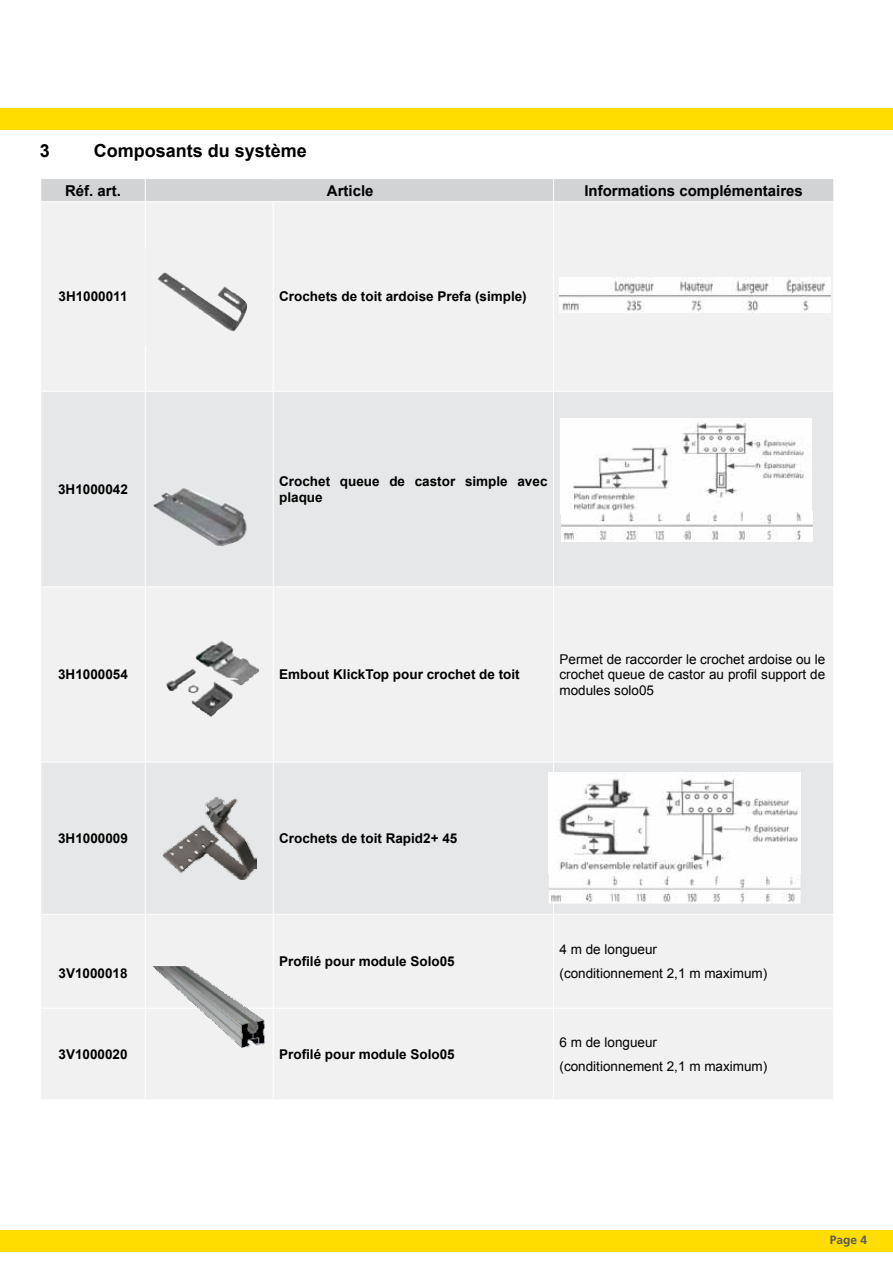
<style>
.page{position:relative;width:893px;height:1263px;background:#fff}
.page>*{position:absolute;margin:0;border:0;box-sizing:border-box;transform-origin:0 0}
.t1{font:700 18px "Arial";color:#000}
.t2{font:700 15px "Arial";color:#000}
.t3{font:700 13.5px/15.5px "Arial";color:#000}
.t4{font:13.5px/15.5px "Arial";color:#000}
.t5{font:700 12px "Frutiger LT";color:#58595b}
</style>
<div class="page">
<div style="left:0;top:1230px;width:893px;height:21px;background:#fd0"></div>
<div style="left:0;top:108px;width:893px;height:22px;background:#fd0"></div>
<div style="left:41px;top:202px;width:792px;height:897px;background:#f1f1f2"></div>
<svg style="left:41px;top:392px;width:792px;height:522px;fill:#e6e7e8"></svg>
<hr style="left:41px;top:914px;width:104px;height:1px;background:#fff">
<hr style="left:553px;top:914px;width:281px;height:1px;background:#fff">
<hr style="left:41px;top:1008px;width:104px;height:1px;background:#fff">
<hr style="left:553px;top:1008px;width:281px;height:1px;background:#fff">
<hr style="left:145px;top:202px;width:1px;height:189px;background:#fff">
<hr style="left:41px;top:391px;width:104px;height:1px;background:#fff">
<hr style="left:145px;top:392px;width:1px;height:194px;background:#fff">
<hr style="left:41px;top:586px;width:104px;height:1px;background:#fff">
<hr style="left:145px;top:587px;width:1px;height:175px;background:#fff">
<hr style="left:41px;top:762px;width:104px;height:1px;background:#fff">
<hr style="left:145px;top:762px;width:1px;height:152px;background:#fff">
<hr style="left:145px;top:915px;width:1px;height:93px;background:#fff">
<hr style="left:145px;top:1008px;width:1px;height:91px;background:#fff">
<hr style="left:145px;top:391px;width:128px;height:1px;background:#fff">
<hr style="left:145px;top:586px;width:128px;height:1px;background:#fff">
<hr style="left:145px;top:762px;width:128px;height:1px;background:#fff">
<div style="left:41px;top:179px;width:793px;height:22px;background:#d1d3d4"></div>
<hr style="left:553px;top:391px;width:281px;height:1px;background:#fff">
<hr style="left:553px;top:586px;width:281px;height:1px;background:#fff">
<hr style="left:553px;top:762px;width:281px;height:1px;background:#fff">
<hr style="left:273px;top:202px;width:1px;height:189px;background:#fff">
<hr style="left:553px;top:202px;width:1px;height:189px;background:#fff">
<hr style="left:273px;top:391px;width:280px;height:1px;background:#fff">
<hr style="left:273px;top:392px;width:1px;height:194px;background:#fff">
<hr style="left:553px;top:392px;width:1px;height:194px;background:#fff">
<hr style="left:273px;top:586px;width:280px;height:1px;background:#fff">
<hr style="left:273px;top:587px;width:1px;height:175px;background:#fff">
<hr style="left:553px;top:587px;width:1px;height:175px;background:#fff">
<hr style="left:273px;top:762px;width:280px;height:1px;background:#fff">
<hr style="left:273px;top:762px;width:1px;height:152px;background:#fff">
<hr style="left:553px;top:762px;width:1px;height:152px;background:#fff">
<hr style="left:273px;top:915px;width:1px;height:93px;background:#fff">
<hr style="left:553px;top:915px;width:1px;height:93px;background:#fff">
<hr style="left:273px;top:1008px;width:1px;height:91px;background:#fff">
<hr style="left:553px;top:1008px;width:1px;height:91px;background:#fff">
<hr style="left:145px;top:914px;width:128px;height:1px;background:#fff">
<hr style="left:273px;top:914px;width:280px;height:1px;background:#fff">
<hr style="left:145px;top:1008px;width:128px;height:1px;background:#fff">
<hr style="left:273px;top:1008px;width:280px;height:1px;background:#fff">
<div style="left:146px;top:247px;width:107px;height:98px;background:#f1f1f2"></div>
<img style="left:158px;top:272px;width:90px;height:60px">
<img style="left:559px;top:278px;width:271px;height:34px">
<img style="left:162px;top:797px;width:94px;height:82px">
<img style="left:154px;top:967px;width:111px;height:80px">
<img style="left:163px;top:640px;width:97px;height:77px">
<img style="left:153px;top:488px;width:94px;height:59px">
<img style="left:561px;top:418px;width:251px;height:123px">
<img style="left:549px;top:772px;width:252px;height:132px">
<h1 class="t1" style="left:40px;top:139px;width:12px">3</h1>
<h1 class="t1" style="left:94px;top:139px;width:215px">Composants du système</h1>
<p class="t2" style="left:65px;top:180px;width:57px">Réf. art.</p>
<p class="t2" style="left:327px;top:180px;width:48px">Article</p>
<p class="t2" style="left:584px;top:180px;width:220px">Informations complémentaires</p>
<p class="t3" style="left:58px;top:289px;width:71px">3H1000011</p>
<p class="t3" style="left:279px;top:289px;width:249px">Crochets de toit ardoise Prefa (simple)</p>
<p class="t3" style="left:58px;top:482px;width:71px">3H1000042</p>
<p class="t3" style="left:279px;top:474px;width:270px">Crochet queue de castor simple avec plaque</p>
<p class="t3" style="left:58px;top:667px;width:71px">3H1000054</p>
<p class="t3" style="left:279px;top:667px;width:242px">Embout KlickTop pour crochet de toit</p>
<p class="t4" style="left:559px;top:651px;width:267px;text-align:justify">Permet de raccorder le crochet ardoise ou le crochet queue de castor au profil support de modules solo05</p>
<p class="t3" style="left:58px;top:831px;width:71px">3H1000009</p>
<p class="t3" style="left:279px;top:831px;width:180px">Crochets de toit Rapid2+ 45</p>
<p class="t3" style="left:58px;top:966px;width:71px">3V1000018</p>
<p class="t3" style="left:279px;top:954px;width:177px">Profilé pour module Solo05</p>
<p class="t4" style="left:559px;top:937px;width:209px;line-height:24px">4 m de longueur<br>(conditionnement 2,1 m maximum)</p>
<p class="t3" style="left:58px;top:1047px;width:71px">3V1000020</p>
<p class="t3" style="left:279px;top:1047px;width:177px">Profilé pour module Solo05</p>
<p class="t4" style="left:559px;top:1030px;width:209px;line-height:24px">6 m de longueur<br>(conditionnement 2,1 m maximum)</p>
<p class="t5" style="left:830px;top:1233px;width:39px">Page 4</p>
</div>
